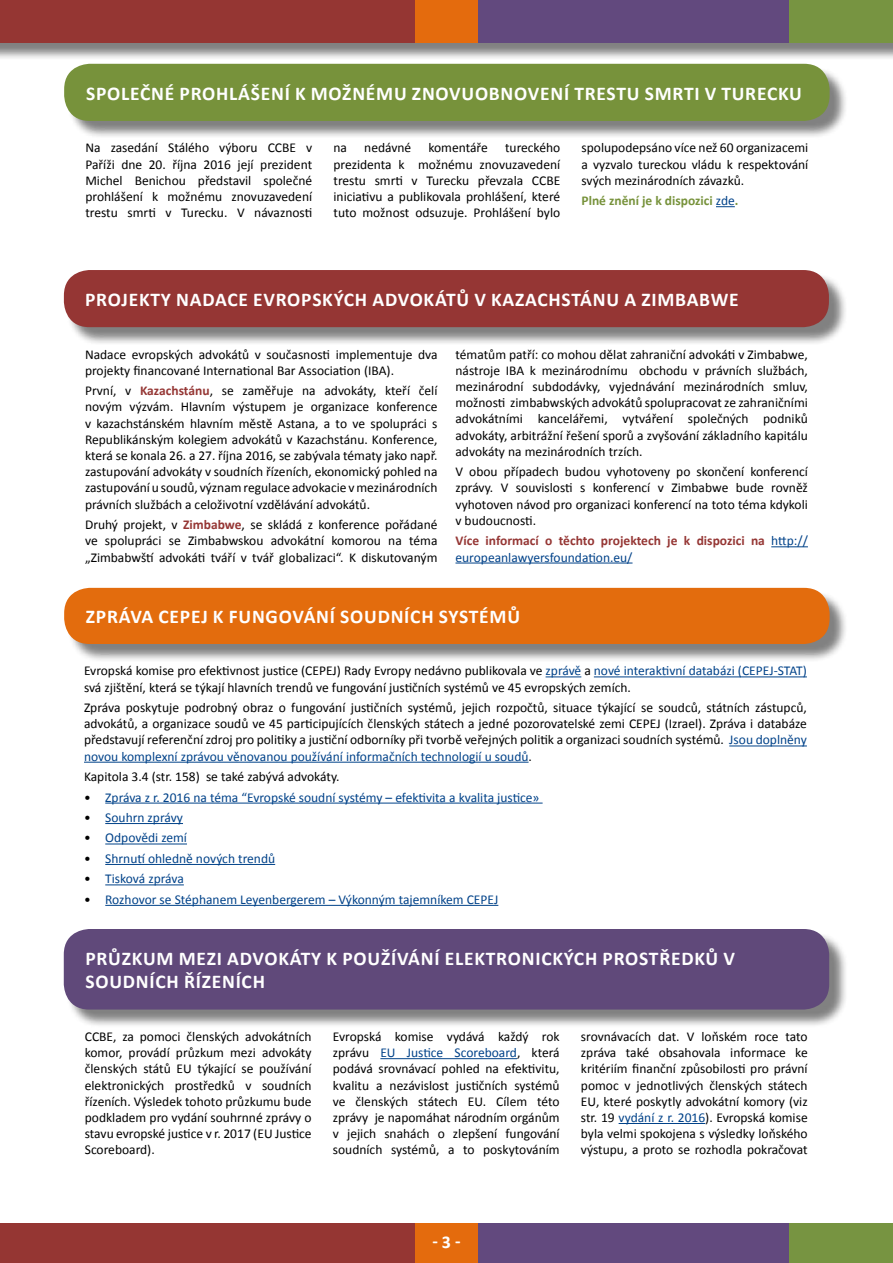
<style>
.page{position:relative;width:893px;height:1263px;background:#fff}
.page>*{position:absolute;margin:0;border:0;box-sizing:border-box;transform-origin:0 0}
.t1{font:700 19.5px/23.4px "Calibri";letter-spacing:.04em;color:#fff}
.t2{font:700 18px "Calibri";color:#fff}
.t3{font:13.5px/16.2px "Calibri";color:#000;text-align:justify}
.t4{font:13.5px "Calibri";color:#004289}
.t5{font:700 13.5px/16.2px "Calibri";color:#953634}
.t6{font:700 13.5px "Calibri";color:#77923b}
.s1{font-weight:400;color:#004289}
.s2{font-weight:700;color:#953634}
.s3{color:#004289}
.s4{color:#000}
</style>
<div class="page">
<div style="left:0;top:1223px;width:415px;height:40px;background:#953633"></div>
<div style="left:478px;top:1223px;width:311px;height:40px;background:#62497e"></div>
<div style="left:415px;top:1223px;width:63px;height:40px;background:#e46b0d"></div>
<div style="left:789px;top:1223px;width:104px;height:40px;background:#779441"></div>
<div style="left:0;top:0;width:893px;height:61px;background:#000;opacity:.5"></div>
<div style="left:0;top:0;width:415px;height:43px;background:#953633"></div>
<div style="left:478px;top:0;width:311px;height:43px;background:#62497e"></div>
<div style="left:415px;top:0;width:63px;height:43px;background:#e46b0d"></div>
<div style="left:789px;top:0;width:104px;height:43px;background:#779441"></div>
<div style="left:67px;top:66px;width:781px;height:74px;background:#000;opacity:.5"></div>
<div style="left:64px;top:64px;width:766px;height:57px;background:#77923b;border-radius:26px"></div>
<div style="left:66px;top:273px;width:781px;height:73px;background:#000;opacity:.5"></div>
<div style="left:64px;top:270px;width:765px;height:57px;background:#953634;border-radius:26px"></div>
<div style="left:67px;top:590px;width:781px;height:73px;background:#000;opacity:.5"></div>
<div style="left:64px;top:588px;width:766px;height:56px;background:#e36c0d;border-radius:26px"></div>
<div style="left:66px;top:931px;width:782px;height:97px;background:#000;opacity:.5"></div>
<div style="left:64px;top:929px;width:765px;height:80px;background:#60497a;border-radius:26px"></div>
<hr style="left:546px;top:676px;width:35px;height:1px;background:#004289">
<hr style="left:594px;top:676px;width:213px;height:1px;background:#004289">
<hr style="left:729px;top:745px;width:78px;height:1px;background:#004289">
<hr style="left:84px;top:762px;width:445px;height:1px;background:#004289">
<hr style="left:105px;top:803px;width:438px;height:1px;background:#004289">
<hr style="left:105px;top:823px;width:78px;height:1px;background:#004289">
<hr style="left:105px;top:843px;width:82px;height:1px;background:#004289">
<hr style="left:105px;top:864px;width:170px;height:1px;background:#004289">
<hr style="left:105px;top:884px;width:79px;height:1px;background:#004289">
<hr style="left:105px;top:905px;width:393px;height:1px;background:#004289">
<svg style="left:716px;top:206px;width:19px;height:1px"></svg>
<hr style="left:771px;top:546px;width:37px;height:1px;background:#004289">
<hr style="left:455px;top:563px;width:177px;height:1px;background:#004289">
<hr style="left:380px;top:1058px;width:137px;height:1px;background:#004289">
<hr style="left:619px;top:1123px;width:86px;height:1px;background:#004289">
<h1 class="t1" style="left:86px;top:81px;width:717px">SPOLEČNÉ PROHLÁŠENÍ K MOŽNÉMU ZNOVUOBNOVENÍ TRESTU SMRTI V TURECKU</h1>
<p class="t3" style="left:333px;top:140px;width:228px;text-indent:172px">tureckého prezidenta k možnému znovuzavedení trestu smrti v Turecku převzala CCBE iniciativu a publikovala prohlášení, které tuto možnost odsuzuje. Prohlášení bylo</p>
<p class="t3" style="left:581px;top:140px;width:228px">spolupodepsáno více než 60 organizacemi a vyzvalo tureckou vládu k respektování svých mezinárodních závazků.</p>
<p class="t3" style="left:85px;top:140px;width:228px">Na zasedání Stálého výboru CCBE v Paříži dne 20. října 2016 její prezident Michel Benichou představil společné prohlášení k možnému znovuzavedení trestu smrti v Turecku. V návaznosti</p>
<p class="t3" style="left:333px;top:140px;width:15px">na</p>
<p class="t3" style="left:364px;top:140px;width:49px">nedávné</p>
<p class="t3" style="left:428px;top:140px;width:61px">komentáře</p>
<p class="t6" style="left:581px;top:192px;width:158px">Plné znění je k dispozici <span class="s1">zde</span>.</p>
<h1 class="t1" style="left:85px;top:288px;width:655px">PROJEKTY NADACE EVROPSKÝCH ADVOKÁTŮ V KAZACHSTÁNU A ZIMBABWE</h1>
<p class="t3" style="left:85px;top:346px;width:354px">Nadace evropských advokátů v současnosti implementuje dva projekty financované International Bar Association (IBA).</p>
<p class="t3" style="left:85px;top:383px;width:354px">První, v <span class="s2">Kazachstánu</span>, se zaměřuje na advokáty, kteří čelí novým výzvám. Hlavním výstupem je organizace konference v kazachstánském hlavním městě Astana, a to ve spolupráci s Republikánským kolegiem advokátů v Kazachstánu. Konference, která se konala 26. a 27. října 2016, se zabývala tématy jako např. zastupování advokáty v soudních řízeních, ekonomický pohled na zastupování u soudů, význam regulace advokacie v mezinárodních právních službách a celoživotní vzdělávání advokátů.</p>
<p class="t3" style="left:85px;top:517px;width:354px">Druhý projekt, v <span class="s2">Zimbabwe</span>, se skládá z konference pořádané ve spolupráci se Zimbabwskou advokátní komorou na téma „Zimbabwští advokáti tváří v tvář globalizaci“. K diskutovaným</p>
<p class="t3" style="left:455px;top:346px;width:354px">tématům patří: co mohou dělat zahraniční advokáti v Zimbabwe, nástroje IBA k mezinárodnímu obchodu v právních službách, mezinárodní subdodávky, vyjednávání mezinárodních smluv, možnosti zimbabwských advokátů spolupracovat ze zahraničními advokátními kancelářemi, vytváření společných podniků advokáty, arbitrážní řešení sporů a zvyšování základního kapitálu advokáty na mezinárodních trzích.</p>
<p class="t3" style="left:455px;top:464px;width:354px">V obou případech budou vyhotoveny po skončení konferencí zprávy. V souvislosti s konferencí v Zimbabwe bude rovněž vyhotoven návod pro organizaci konferencí na toto téma kdykoli v budoucnosti.</p>
<p class="t5" style="left:455px;top:533px;width:354px">Více informací o těchto projektech je k dispozici na <span class="s1">http:// europeanlawyersfoundation.eu/</span></p>
<h1 class="t1" style="left:86px;top:604px;width:436px">ZPRÁVA CEPEJ K FUNGOVÁNÍ SOUDNÍCH SYSTÉMŮ</h1>
<p class="t3" style="left:84px;top:663px;width:724px">Evropská komise pro efektivnost justice (CEPEJ) Rady Evropy nedávno publikovala ve <span class="s3">zprávě</span> a <span class="s3">nové interaktivní databázi (CEPEJ-STAT) </span>svá zjištění, která se týkají hlavních trendů ve fungování justičních systémů ve 45 evropských zemích.</p>
<p class="t3" style="left:84px;top:699px;width:724px">Zpráva poskytuje podrobný obraz o fungování justičních systémů, jejich rozpočtů, situace týkající se soudců, státních zástupců, advokátů, a organizace soudů ve 45 participujících členských státech a jedné pozorovatelské zemi CEPEJ (Izrael). Zpráva i databáze představují referenční zdroj pro politiky a justiční odborníky při tvorbě veřejných politik a organizaci soudních systémů. <span class="s3">Jsou doplněny novou komplexní zprávou věnovanou používání informačních technologií u soudů</span>.</p>
<p class="t3" style="left:84px;top:768px;width:257px">Kapitola 3.4 (str. 158) se také zabývá advokáty.</p>
<p class="t4" style="left:84px;top:788px;width:457px"><span class="s4">•</span> Zpráva z r. 2016 na téma “Evropské soudní systémy – efektivita a kvalita justice»</p>
<p class="t4" style="left:84px;top:809px;width:101px"><span class="s4">•</span> Souhrn zprávy</p>
<p class="t4" style="left:84px;top:829px;width:105px"><span class="s4">•</span> Odpovědi zemí</p>
<p class="t4" style="left:84px;top:850px;width:193px"><span class="s4">•</span> Shrnutí ohledně nových trendů</p>
<p class="t4" style="left:84px;top:870px;width:101px"><span class="s4">•</span> Tisková zpráva</p>
<p class="t4" style="left:84px;top:891px;width:416px"><span class="s4">•</span> Rozhovor se Stéphanem Leyenbergerem – Výkonným tajemníkem CEPEJ</p>
<h1 class="t1" style="left:85px;top:947px;width:651px">PRŮZKUM MEZI ADVOKÁTY K POUŽÍVÁNÍ ELEKTRONICKÝCH PROSTŘEDKŮ V<br>SOUDNÍCH ŘÍZENÍCH</h1>
<p class="t3" style="left:85px;top:1028px;width:228px">CCBE, za pomoci členských advokátních komor, provádí průzkum mezi advokáty členských států EU týkající se používání elektronických prostředků v soudních řízeních. Výsledek tohoto průzkumu bude podkladem pro vydání souhrnné zprávy o stavu evropské justice v r. 2017 (EU Justice Scoreboard).</p>
<p class="t3" style="left:333px;top:1028px;width:228px">Evropská komise vydává každý rok zprávu <span class="s3">EU Justice Scoreboard</span>, která podává srovnávací pohled na efektivitu, kvalitu a nezávislost justičních systémů ve členských státech EU. Cílem této zprávy je napomáhat národním orgánům v jejich snahách o zlepšení fungování soudních systémů, a to poskytováním</p>
<p class="t3" style="left:581px;top:1028px;width:228px">srovnávacích dat. V loňském roce tato zpráva také obsahovala informace ke kritériím finanční způsobilosti pro právní pomoc v jednotlivých členských státech EU, které poskytly advokátní komory (viz str. 19 <span class="s3">vydání z r. 2016</span>). Evropská komise byla velmi spokojena s výsledky loňského výstupu, a proto se rozhodla pokračovat</p>
<h2 class="t2" style="left:432px;top:1231px;width:30px">- 3 -</h2>
</div>
